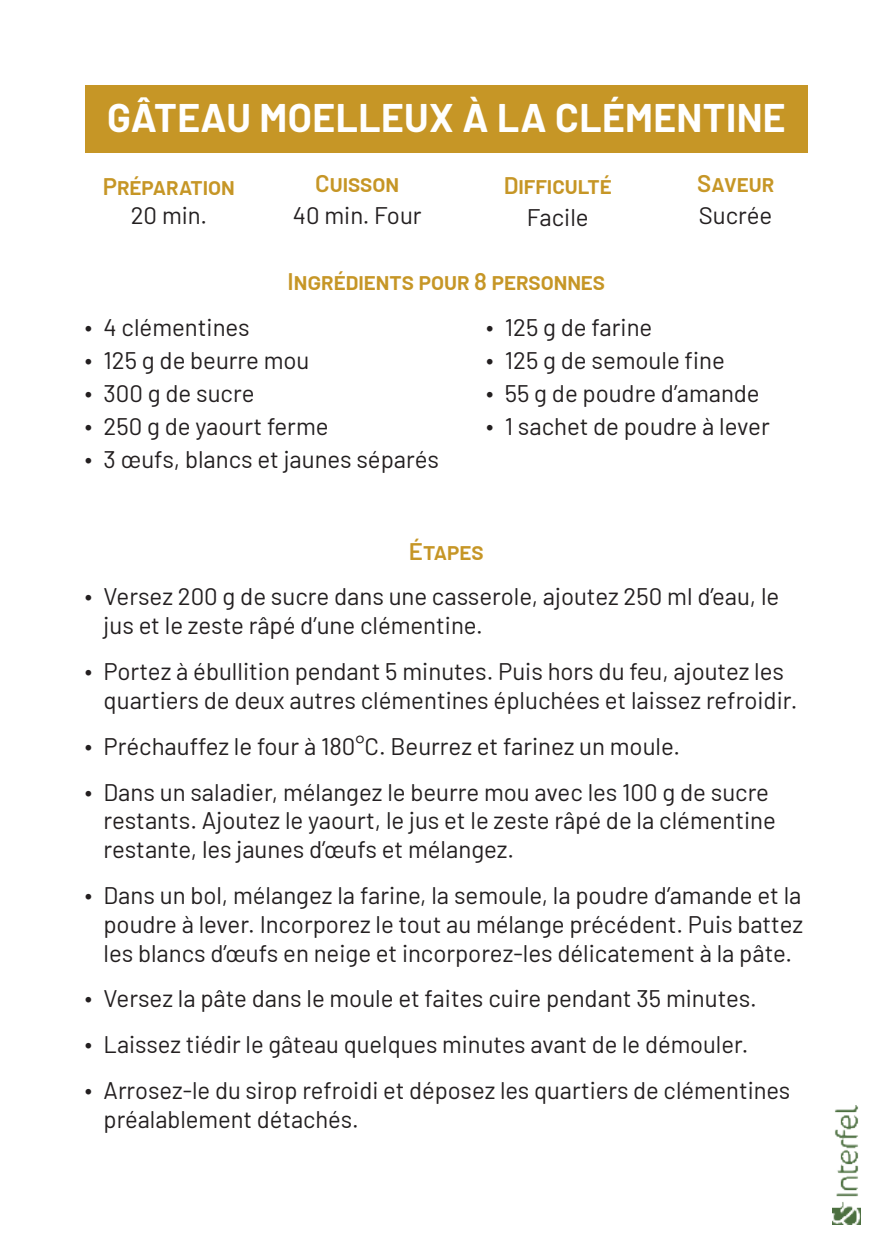
<style>
.page{position:relative;width:893px;height:1259px;background:#fff}
.page>*{position:absolute;margin:0;border:0;box-sizing:border-box;transform-origin:0 0}
.t1{font:700 39px "Barlow";letter-spacing:.01em;color:#fff}
.t2{font:24px/33px "Barlow";color:#231f20}
.t3{font:600 24px "Barlow";color:#c69626}
</style>
<div class="page">
<div style="left:85px;top:85px;width:723px;height:68px;background:#c69626"></div>
<img style="left:832px;top:1106px;width:28px;height:119px">
<h1 class="t1" style="left:107px;top:96px;width:680px">GÂTEAU MOELLEUX À LA CLÉMENTINE</h1>
<p class="t3" style="left:103px;top:169px;width:134px">Préparation</p>
<p class="t2" style="left:131px;top:202px;width:78px">20 min.</p>
<p class="t3" style="left:315px;top:166px;width:86px">Cuisson</p>
<p class="t2" style="left:293px;top:201px;width:130px">40 min. Four</p>
<p class="t3" style="left:504px;top:167px;width:110px">Difficulté</p>
<p class="t2" style="left:527px;top:203px;width:64px">Facile</p>
<p class="t3" style="left:697px;top:165px;width:78px">Saveur</p>
<p class="t2" style="left:699px;top:201px;width:75px">Sucrée</p>
<p class="t3" style="left:287px;top:264px;width:319px">Ingrédients pour 8 personnes</p>
<p class="t2" style="left:85px;top:309px;width:356px">∙ 4 clémentines<br>∙ 125 g de beurre mou<br>∙ 300 g de sucre<br>∙ 250 g de yaourt ferme<br>∙ 3 œufs, blancs et jaunes séparés</p>
<p class="t2" style="left:486px;top:309px;width:285px">∙ 125 g de farine<br>∙ 125 g de semoule fine<br>∙ 55 g de poudre d’amande ∙ 1 sachet de poudre à lever</p>
<p class="t3" style="left:409px;top:533px;width:76px">Étapes</p>
<p class="t2" style="left:104px;top:580px;width:677px;line-height:28.8px;text-indent:-19px">∙ Versez 200 g de sucre dans une casserole, ajoutez 250 ml d’eau, le jus et le zeste râpé d’une clémentine.</p>
<p class="t2" style="left:104px;top:655px;width:695px;line-height:28.8px;text-indent:-19px">∙ Portez à ébullition pendant 5 minutes. Puis hors du feu, ajoutez les quartiers de deux autres clémentines épluchées et laissez refroidir.</p>
<p class="t2" style="left:85px;top:721px;width:686px;line-height:45.9px">∙ Préchauffez le four à 180°C. Beurrez et farinez un moule.<br>∙ Dans un saladier, mélangez le beurre mou avec les 100 g de sucre</p>
<p class="t2" style="left:104px;top:804px;width:674px;line-height:28.8px">restants. Ajoutez le yaourt, le jus et le zeste râpé de la clémentine restante, les jaunes d’œufs et mélangez.</p>
<p class="t2" style="left:104px;top:879px;width:701px;line-height:28.8px;text-align:justify;text-indent:-19px">∙ Dans un bol, mélangez la farine, la semoule, la poudre d’amande et la poudre à lever. Incorporez le tout au mélange précédent. Puis battez les blancs d’œufs en neige et incorporez-les délicatement à la pâte.</p>
<p class="t2" style="left:85px;top:974px;width:707px;line-height:45.9px">∙ Versez la pâte dans le moule et faites cuire pendant 35 minutes.<br>∙ Laissez tiédir le gâteau quelques minutes avant de le démouler.<br>∙ Arrosez-le du sirop refroidi et déposez les quartiers de clémentines</p>
<p class="t2" style="left:104px;top:1101px;width:257px">préalablement détachés.</p>
</div>
